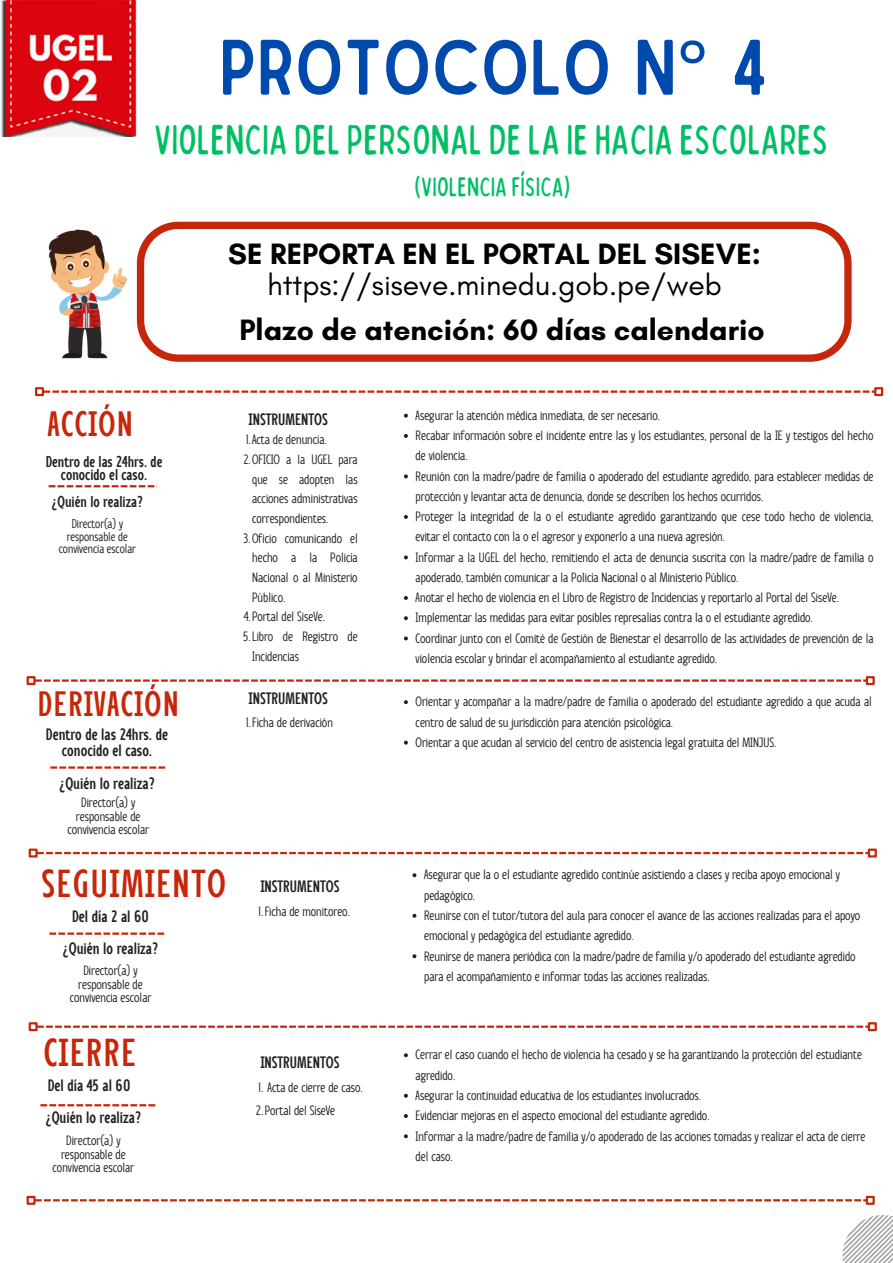
<style>
.page{position:relative;width:893px;height:1263px;background:#fff}
.page>*{position:absolute;margin:0;border:0;box-sizing:border-box;transform-origin:0 0}
.t1{font:75px "Sailors";color:#004aad}
.t2{font:condensed 42px "Bobby Jones Soft";color:#00bf63}
.t3{font:700 39px "Anicon Sans";letter-spacing:.05em;color:#c6270a}
.t4{font:700 35.25px "Anicon Sans";letter-spacing:.05em;color:#c6270a}
.t5{font:30px/30.9px "Glacial Indifference";color:#000;text-align:center}
.t6{font:700 30px "Glacial Indifference";color:#000}
.t7{font:condensed 27px "Bobby Jones Soft";color:#00bf63}
.t8{font:700 16.5px/15.8px "Anicon Sans";color:#231f20;text-align:center}
.t9{font:700 15.75px/12.9px "Anicon Sans";color:#231f20;text-align:center}
.t10{font:13.5px/20.2px "Anicon Sans";color:#231f20}
.t11{font:12.75px/12.4px "Anicon Sans";color:#231f20;text-align:center}
.s1{font-family:"Noto Sans"}
.s2{font-weight:700}
</style>
<div class="page">
<img style="left:1px;top:0;width:136px;height:137px">
<img style="left:48px;top:229px;width:79px;height:130px">
<svg style="left:137px;top:222px;width:714px;height:140px"></svg>
<svg style="left:36px;top:679px;width:829px;height:3px"></svg>
<div style="left:27px;top:676px;width:9px;height:9px;border:2px solid #c6270a"></div>
<div style="left:865px;top:676px;width:9px;height:9px;border:2px solid #c6270a"></div>
<svg style="left:49px;top:485px;width:108px;height:2px"></svg>
<svg style="left:404px;top:414px;width:4px;height:4px"></svg>
<svg style="left:404px;top:434px;width:4px;height:4px"></svg>
<svg style="left:404px;top:474px;width:4px;height:4px"></svg>
<svg style="left:404px;top:515px;width:4px;height:4px"></svg>
<svg style="left:404px;top:555px;width:4px;height:4px"></svg>
<svg style="left:404px;top:596px;width:4px;height:4px"></svg>
<svg style="left:404px;top:616px;width:4px;height:4px"></svg>
<svg style="left:404px;top:636px;width:4px;height:4px"></svg>
<svg style="left:44px;top:390px;width:830px;height:3px;background:#de8474"></svg>
<div style="left:35px;top:387px;width:9px;height:9px;border:2px solid #c6270a"></div>
<div style="left:874px;top:387px;width:9px;height:9px;border:2px solid #c6270a"></div>
<svg style="left:404px;top:700px;width:4px;height:4px"></svg>
<svg style="left:404px;top:741px;width:4px;height:4px"></svg>
<svg style="left:38px;top:852px;width:830px;height:2px"></svg>
<div style="left:29px;top:848px;width:9px;height:9px;border:2px solid #c6270a"></div>
<div style="left:868px;top:848px;width:9px;height:9px;border:2px solid #c6270a"></div>
<svg style="left:412px;top:873px;width:4px;height:4px"></svg>
<svg style="left:412px;top:914px;width:4px;height:4px"></svg>
<svg style="left:412px;top:954px;width:4px;height:4px"></svg>
<svg style="left:38px;top:1025px;width:830px;height:3px"></svg>
<div style="left:29px;top:1022px;width:9px;height:9px;border:2px solid #c6270a"></div>
<div style="left:868px;top:1022px;width:9px;height:9px;border:2px solid #c6270a"></div>
<svg style="left:40px;top:1104px;width:115px;height:2px"></svg>
<svg style="left:404px;top:1053px;width:4px;height:4px"></svg>
<svg style="left:404px;top:1094px;width:4px;height:4px"></svg>
<svg style="left:404px;top:1114px;width:4px;height:4px"></svg>
<svg style="left:404px;top:1134px;width:4px;height:4px"></svg>
<svg style="left:36px;top:1199px;width:829px;height:2px"></svg>
<div style="left:27px;top:1196px;width:9px;height:9px;border:2px solid #c6270a"></div>
<div style="left:865px;top:1196px;width:9px;height:9px;border:2px solid #c6270a"></div>
<svg style="left:49px;top:932px;width:115px;height:3px"></svg>
<svg style="left:50px;top:766px;width:115px;height:3px"></svg>
<svg style="left:842px;top:1215px;width:51px;height:48px"></svg>
<p class="t1" style="left:219px;top:40px;width:550px">PROTOCOLO N<span class="s1">°</span> 4</p>
<h1 class="t2" style="left:154px;top:113px;width:676px">VIOLENCIA DELPERSONAL DELA IEHACIA ESCOLARES</h1>
<h1 class="t7" style="left:414px;top:170px;width:158px">(VIOLENCIA FÍSICA)</h1>
<p class="t4" style="left:48px;top:404px;width:87px">ACCIÓN</p>
<p class="t9" style="left:46px;top:455px;width:118px">Dentro de las 24hrs. de conocido el caso.</p>
<p class="t9" style="left:52px;top:495px;width:93px">¿Quién lo realiza?</p>
<h4 class="t11" style="left:59px;top:518px;width:79px">Director(a) y responsable de convivencia escolar</h4>
<p class="t4" style="left:38px;top:685px;width:143px">DERIVACIÓN</p>
<p class="t8" style="left:46px;top:727px;width:124px">Dentro de las 24hrs. de conocido el caso.</p>
<p class="t8" style="left:59px;top:775px;width:97px">¿Quién lo realiza?</p>
<p class="t10" style="left:67px;top:796px;width:83px;line-height:13.5px;text-align:center">Director(a) y responsable de convivencia escolar</p>
<h3 class="t5" style="left:228px;top:238px;width:534px"><span class="s2">SE REPORTA EN EL PORTAL DEL SISEVE: </span>https://siseve.minedu.gob.pe/web</h3>
<p class="t6" style="left:239px;top:311px;width:527px">Plazo de atención: 60 días calendario</p>
<p class="t8" style="left:249px;top:411px;width:80px">INSTRUMENTOS</p>
<p class="t10" style="left:246px;top:429px;width:82px">1.Acta de denuncia.</p>
<p class="t10" style="left:252px;top:449px;width:107px;line-height:19.6px;text-align:justify;text-indent:-9px">2.OFICIO a la UGEL para que se adopten las acciones administrativas correspondientes.</p>
<p class="t10" style="left:252px;top:528px;width:107px;line-height:19.6px;text-align:justify;text-indent:-9px">3.Oficio comunicando el hecho a la Policía Nacional o al Ministerio Público.</p>
<p class="t10" style="left:244px;top:607px;width:83px">4.Portal del SiseVe.</p>
<p class="t10" style="left:252px;top:627px;width:107px;line-height:19.6px;text-indent:-9px">5.Libro de Registro de<br>Incidencias</p>
<p class="t8" style="left:249px;top:691px;width:80px">INSTRUMENTOS</p>
<h4 class="t10" style="left:246px;top:713px;width:88px">1.Ficha de derivación</h4>
<p class="t10" style="left:415px;top:405px;width:246px">Asegurar la atención médica inmediata, de ser necesario.</p>
<p class="t10" style="left:415px;top:425px;width:459px">Recabar información sobre el incidente entre las y los estudiantes, personal de la IE y testigos del hecho de violencia.</p>
<p class="t10" style="left:415px;top:466px;width:459px">Reunión con la madre/padre de familia o apoderado del estudiante agredido, para establecer medidas de protección y levantar acta de denuncia, donde se describen los hechos ocurridos.</p>
<p class="t10" style="left:415px;top:506px;width:459px">Proteger la integridad de la o el estudiante agredido garantizando que cese todo hecho de violencia, evitar el contacto con la o el agresor y exponerlo a una nueva agresión.</p>
<p class="t10" style="left:415px;top:547px;width:459px">Informar a la UGEL del hecho, remitiendo el acta de denuncia suscrita con la madre/padre de familia o apoderado, también comunicar a la Policía Nacional o al Ministerio Público.</p>
<p class="t10" style="left:415px;top:587px;width:425px">Anotar el hecho de violencia en el Libro de Registro de Incidencias y reportarlo al Portal del SiseVe.</p>
<p class="t10" style="left:415px;top:608px;width:399px">Implementar las medidas para evitar posibles represalias contra la o el estudiante agredido.</p>
<p class="t10" style="left:415px;top:628px;width:459px">Coordinar junto con el Comité de Gestión de Bienestar el desarrollo de las actividades de prevención de la violencia escolar y brindar el acompañamiento al estudiante agredido.</p>
<p class="t10" style="left:415px;top:692px;width:458px">Orientar y acompañar a la madre/padre de familia o apoderado del estudiante agredido a que acuda al centro de salud de su jurisdicción para atención psicológica.</p>
<p class="t10" style="left:415px;top:732px;width:362px">Orientar a que acudan al servicio del centro de asistencia legal gratuita del MINJUS.</p>
<p class="t3" style="left:41px;top:862px;width:186px">SEGUIMIENTO</p>
<p class="t8" style="left:72px;top:909px;width:78px">Del día 2 al 60</p>
<p class="t8" style="left:63px;top:940px;width:97px">¿Quién lo realiza?</p>
<p class="t10" style="left:70px;top:964px;width:83px;line-height:13.5px;text-align:center">Director(a) y responsable de convivencia escolar</p>
<p class="t3" style="left:44px;top:1031px;width:93px">CIERRE</p>
<p class="t8" style="left:48px;top:1077px;width:84px">Del día 45 al 60</p>
<p class="t8" style="left:45px;top:1110px;width:97px">¿Quién lo realiza?</p>
<p class="t10" style="left:53px;top:1134px;width:83px;line-height:13.5px;text-align:center">Director(a) y responsable de convivencia escolar</p>
<p class="t8" style="left:261px;top:878px;width:80px">INSTRUMENTOS</p>
<p class="t10" style="left:259px;top:901px;width:93px">1.Ficha de monitoreo.</p>
<p class="t8" style="left:261px;top:1054px;width:80px">INSTRUMENTOS</p>
<p class="t10" style="left:259px;top:1077px;width:106px">1. Acta de cierre de caso.</p>
<p class="t10" style="left:256px;top:1100px;width:81px">2.Portal del SíseVe</p>
<p class="t10" style="left:424px;top:865px;width:417px">Asegurar que la o el estudiante agredido continúe asistiendo a clases y reciba apoyo emocional y pedagógico.</p>
<h2 class="t10" style="left:424px;top:905px;width:437px">Reunirse con el tutor/tutora del aula para conocer el avance de las acciones realizadas para el apoyo emocional y pedagógica del estudiante agredido.</h2>
<p class="t10" style="left:424px;top:946px;width:433px">Reunirse de manera periódica con la madre/padre de familia y/o apoderado del estudiante agredido para el acompañamiento e informar todas las acciones realizadas.</p>
<p class="t10" style="left:415px;top:1045px;width:448px">Cerrar el caso cuando el hecho de violencia ha cesado y se ha garantizando la protección del estudiante agredido.</p>
<p class="t10" style="left:415px;top:1085px;width:287px">Asegurar la continuidad educativa de los estudiantes involucrados.</p>
<h2 class="t10" style="left:415px;top:1105px;width:295px">Evidenciar mejoras en el aspecto emocional del estudiante agredido.</h2>
<p class="t10" style="left:415px;top:1126px;width:451px">Informar a la madre/padre de familia y/o apoderado de las acciones tomadas y realizar el acta de cierre del caso.</p>
</div>
